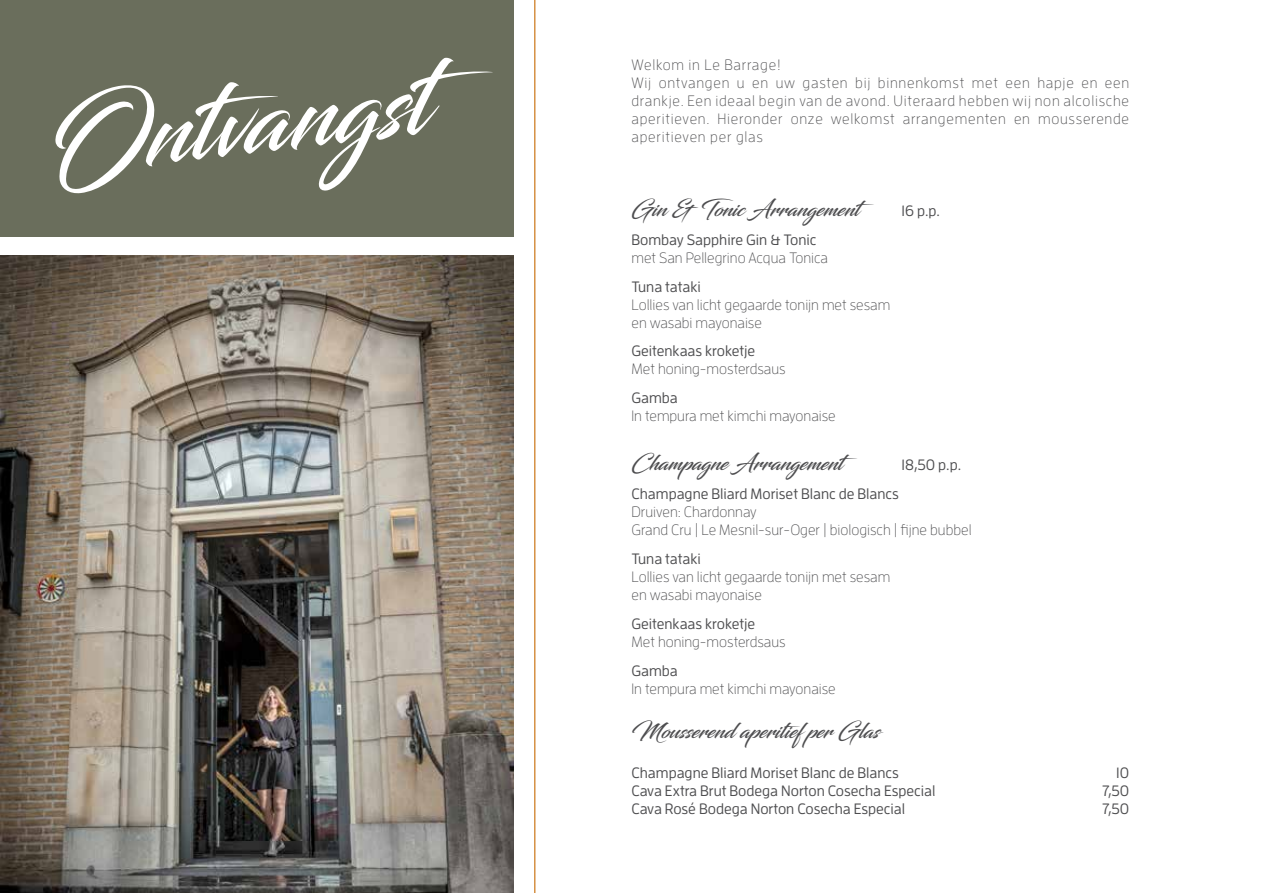
<style>
.page{position:relative;width:1263px;height:893px;background:#fff}
.page>*{position:absolute;margin:0;border:0;box-sizing:border-box;transform-origin:0 0}
.t1{font:98.55px "Blacksword";color:#fff}
.t2{font:21px "Blacksword";color:#4d4d4f}
.t3{font:300 15px/18px "Enzo OT";color:#4d4d4f}
.t4{font:500 15px "Enzo OT";color:#4d4d4f}
.t5{font:300 15px/18px "Enzo OT";letter-spacing:.05em;color:#4d4d4f}
</style>
<div class="page">
<img style="left:0;top:255px;width:513px;height:638px">
<div style="left:0;top:0;width:513px;height:236px;background:#6a6e5c"></div>
<hr style="left:534px;top:0;width:1px;height:893px;background:#d69144">
<h1 class="t1" style="left:35px;top:87px;width:390px;rotate:-7deg">Ontvangst</h1>
<p class="t5" style="left:631px;top:55px;width:499px">Welkom in Le Barrage!<br>Wij ontvangen u en uw gasten bij binnenkomst met een hapje en een drankje. Een ideaal begin van de avond. Uiteraard hebben wij non alcolische aperitieven. Hieronder onze welkomst arrangementen en mousserende aperitieven per glas</p>
<h2 class="t2" style="left:631px;top:196px;width:245px">Gin &amp; Tonic Arrangement</h2>
<p class="t4" style="left:901px;top:202px;width:40px">16 p.p.</p>
<p class="t4" style="left:631px;top:231px;width:187px">Bombay Sapphire Gin &amp; Tonic</p>
<p class="t3" style="left:631px;top:248px;width:198px">met San Pellegrino Acqua Tonica</p>
<p class="t4" style="left:631px;top:278px;width:71px">Tuna tataki</p>
<p class="t3" style="left:631px;top:295px;width:260px">Lollies van licht gegaarde tonijn met sesam en wasabi mayonaise</p>
<p class="t4" style="left:631px;top:342px;width:125px">Geitenkaas kroketje</p>
<p class="t3" style="left:631px;top:360px;width:156px">Met honing-mosterdsaus</p>
<p class="t4" style="left:631px;top:389px;width:48px">Gamba</p>
<p class="t3" style="left:631px;top:407px;width:206px">In tempura met kimchi mayonaise</p>
<h2 class="t2" style="left:631px;top:451px;width:228px">Champagne Arrangement</h2>
<p class="t4" style="left:901px;top:456px;width:61px">18,50 p.p.</p>
<p class="t4" style="left:631px;top:485px;width:269px">Champagne Bliard Moriset Blanc de Blancs</p>
<p class="t3" style="left:631px;top:503px;width:342px">Druiven: Chardonnay<br>Grand Cru | Le Mesnil-sur-Oger | biologisch | fijne bubbel</p>
<p class="t4" style="left:631px;top:550px;width:71px">Tuna tataki</p>
<p class="t3" style="left:631px;top:568px;width:260px">Lollies van licht gegaarde tonijn met sesam en wasabi mayonaise</p>
<p class="t4" style="left:631px;top:615px;width:125px">Geitenkaas kroketje</p>
<p class="t3" style="left:631px;top:632px;width:156px">Met honing-mosterdsaus</p>
<p class="t4" style="left:631px;top:662px;width:48px">Gamba</p>
<p class="t3" style="left:631px;top:679px;width:206px">In tempura met kimchi mayonaise</p>
<h2 class="t2" style="left:631px;top:719px;width:250px">Mousserend aperitiefper Glas</h2>
<p class="t4" style="left:631px;top:764px;width:269px">Champagne Bliard Moriset Blanc de Blancs</p>
<p class="t4" style="left:1116px;top:764px;width:14px">10</p>
<p class="t4" style="left:631px;top:782px;width:306px">Cava Extra Brut Bodega Norton Cosecha Especial</p>
<p class="t4" style="left:1102px;top:782px;width:29px">7,50</p>
<p class="t4" style="left:631px;top:800px;width:275px">Cava Rosé Bodega Norton Cosecha Especial</p>
<p class="t4" style="left:1102px;top:800px;width:29px">7,50</p>
</div>
